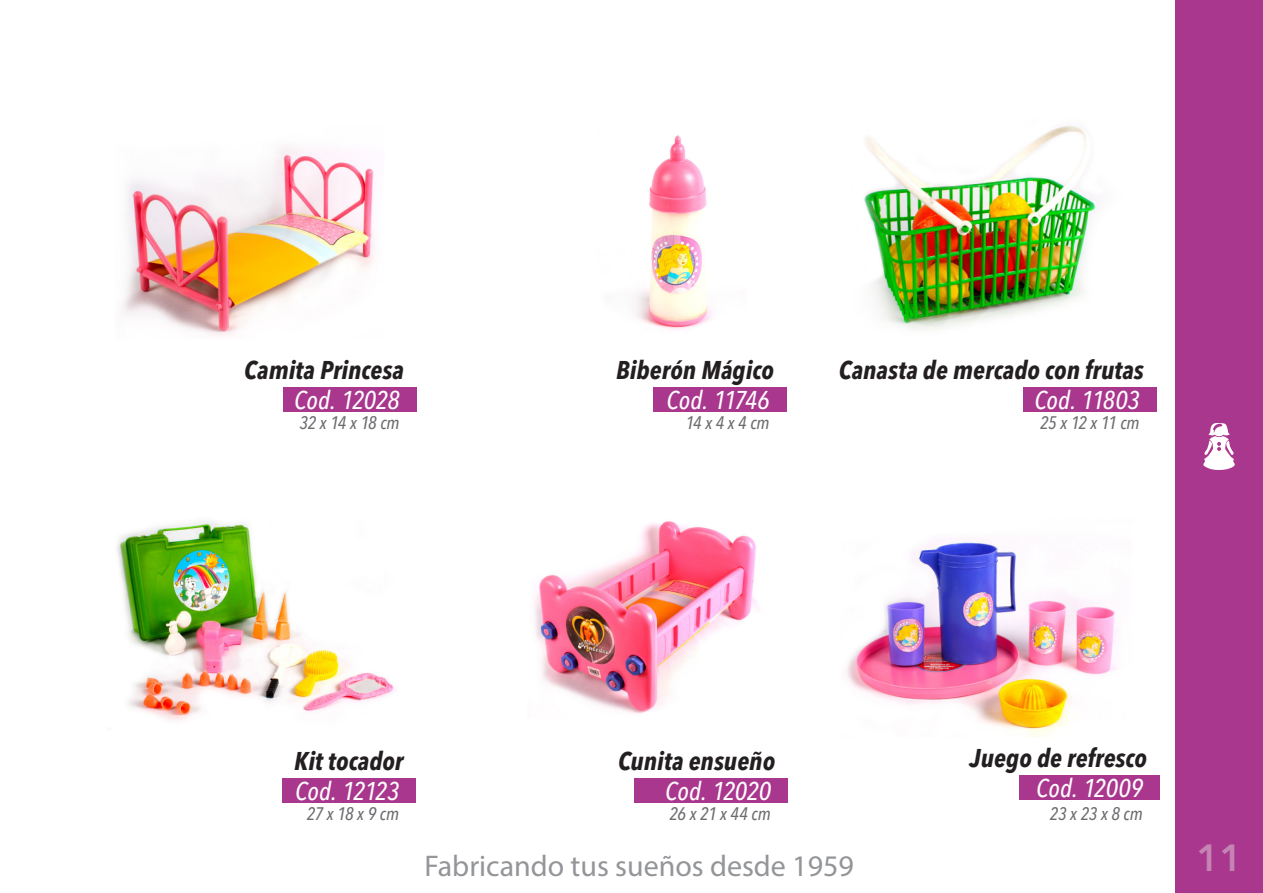
<style>
.page{position:relative;width:1263px;height:893px;background:#fff}
.page>*{position:absolute;margin:0;border:0;box-sizing:border-box;transform-origin:0 0}
.t1{font:600 37.5px "Avenir Next LT Pro";color:#c484b4}
.t2{font:30px "Myriad Pro";color:#939598}
.NombreP{font:italic 700 condensed 25.5px "Avenir Next LT Pro";color:#231f20}
.Codigo{font:italic 500 condensed 25.5px "Avenir Next LT Pro";letter-spacing:-.005em;color:#fff}
.Codigo-2{font:italic 500 condensed 25.5px "Avenir Next LT Pro";letter-spacing:-.025em;color:#fff}
.dimen{font:italic 500 condensed 18px "Avenir Next LT Pro";letter-spacing:-.02em;color:#6c6d70}
</style>
<div class="page">
<div style="left:1176px;top:0;width:87px;height:893px;background:#aa378e"></div>
<div style="left:283px;top:387px;width:134px;height:24px;background:#aa378e"></div>
<div style="left:634px;top:778px;width:154px;height:25px;background:#aa378e"></div>
<img style="left:635px;top:135px;width:77px;height:195px">
<img style="left:534px;top:521px;width:225px;height:193px">
<img style="left:122px;top:146px;width:252px;height:190px">
<img style="left:846px;top:540px;width:272px;height:197px">
<svg style="left:1203px;top:423px;width:32px;height:47px"></svg>
<div style="left:653px;top:387px;width:134px;height:24px;background:#aa378e"></div>
<div style="left:1019px;top:775px;width:141px;height:25px;background:#aa378e"></div>
<div style="left:283px;top:778px;width:133px;height:25px;background:#aa378e"></div>
<img style="left:117px;top:521px;width:278px;height:200px">
<img style="left:864px;top:126px;width:293px;height:286px">
<div style="left:1023px;top:387px;width:134px;height:24px;background:#aa378e"></div>
<p class="NombreP" style="left:244px;top:354px;width:161px">Camita Princesa</p>
<p class="Codigo" style="left:294px;top:384px;width:107px">Cod. 12028</p>
<p class="dimen" style="left:299px;top:412px;width:102px">32 x 14 x 18 cm</p>
<p class="NombreP" style="left:616px;top:354px;width:159px">Biberón Mágico</p>
<p class="Codigo-2" style="left:666px;top:384px;width:105px">Cod. 11746</p>
<p class="dimen" style="left:685px;top:412px;width:86px">14 x 4 x 4 cm</p>
<p class="NombreP" style="left:839px;top:354px;width:307px">Canasta de mercado con frutas</p>
<p class="Codigo" style="left:1034px;top:384px;width:107px">Cod. 11803</p>
<p class="dimen" style="left:1040px;top:412px;width:101px">25 x 12 x 11 cm</p>
<p class="NombreP" style="left:294px;top:745px;width:111px">Kit tocador</p>
<p class="Codigo-2" style="left:295px;top:775px;width:105px">Cod. 12123</p>
<p class="dimen" style="left:307px;top:803px;width:94px">27 x 18 x 9 cm</p>
<p class="NombreP" style="left:618px;top:746px;width:159px">Cunita ensueño</p>
<p class="Codigo" style="left:665px;top:776px;width:107px">Cod. 12020</p>
<p class="dimen" style="left:670px;top:803px;width:103px">26 x 21 x 44 cm</p>
<p class="t2" style="left:425px;top:847px;width:431px">Fabricando tus sueños desde 1959</p>
<p class="NombreP" style="left:970px;top:742px;width:179px">Juego de refresco</p>
<p class="Codigo" style="left:1036px;top:773px;width:108px">Cod. 12009</p>
<p class="dimen" style="left:1050px;top:803px;width:94px">23 x 23 x 8 cm</p>
<p class="t1" style="left:1196px;top:835px;width:47px">11</p>
</div>
